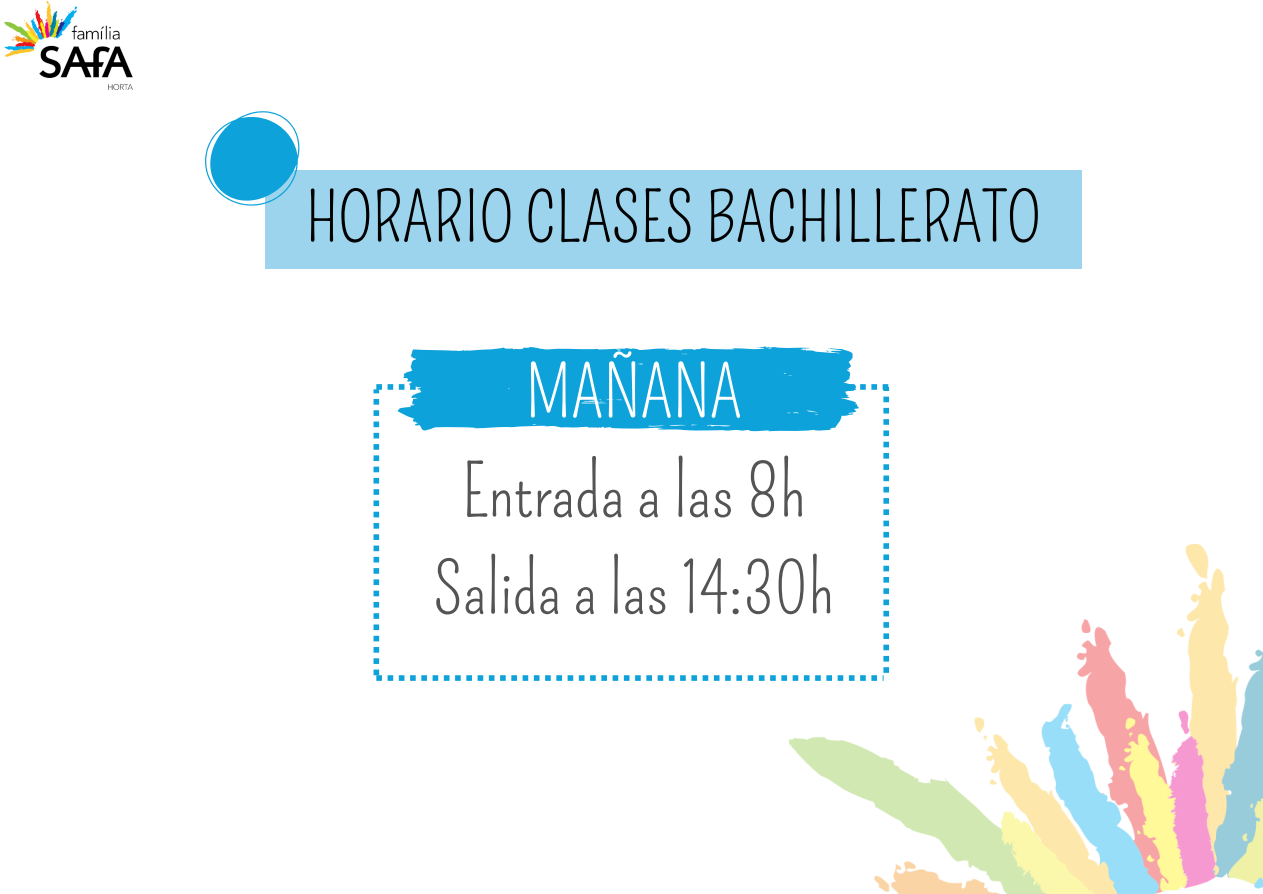
<style>
.page{position:relative;width:1263px;height:894px;background:#fff}
.page>*{position:absolute;margin:0;border:0;box-sizing:border-box;transform-origin:0 0}
.t1{font:70.8px "Pompiere";color:#545454}
.t2{font:70.8px "Pompiere";color:#fff}
.t3{font:69.3px "Pompiere";color:#545454}
.t4{font:67.5px "Pompiere";color:#000}
</style>
<div class="page">
<div style="left:265px;top:170px;width:817px;height:98px;background:#9cd4ed"></div>
<svg style="left:205px;top:111px;width:94px;height:94px"></svg>
<img style="left:790px;top:544px;width:473px;height:349px">
<img style="left:4px;top:2px;width:129px;height:87px">
<svg style="left:373px;top:346px;width:516px;height:334px"></svg>
<p class="t4" style="left:306px;top:178px;width:736px">HORARIO CLASES BACHILLERATO</p>
<p class="t2" style="left:526px;top:351px;width:218px">MAÑANA</p>
<p class="t1" style="left:462px;top:450px;width:346px">Entrada a las 8h</p>
<p class="t3" style="left:434px;top:548px;width:402px">Salida a las 14:30h</p>
</div>
